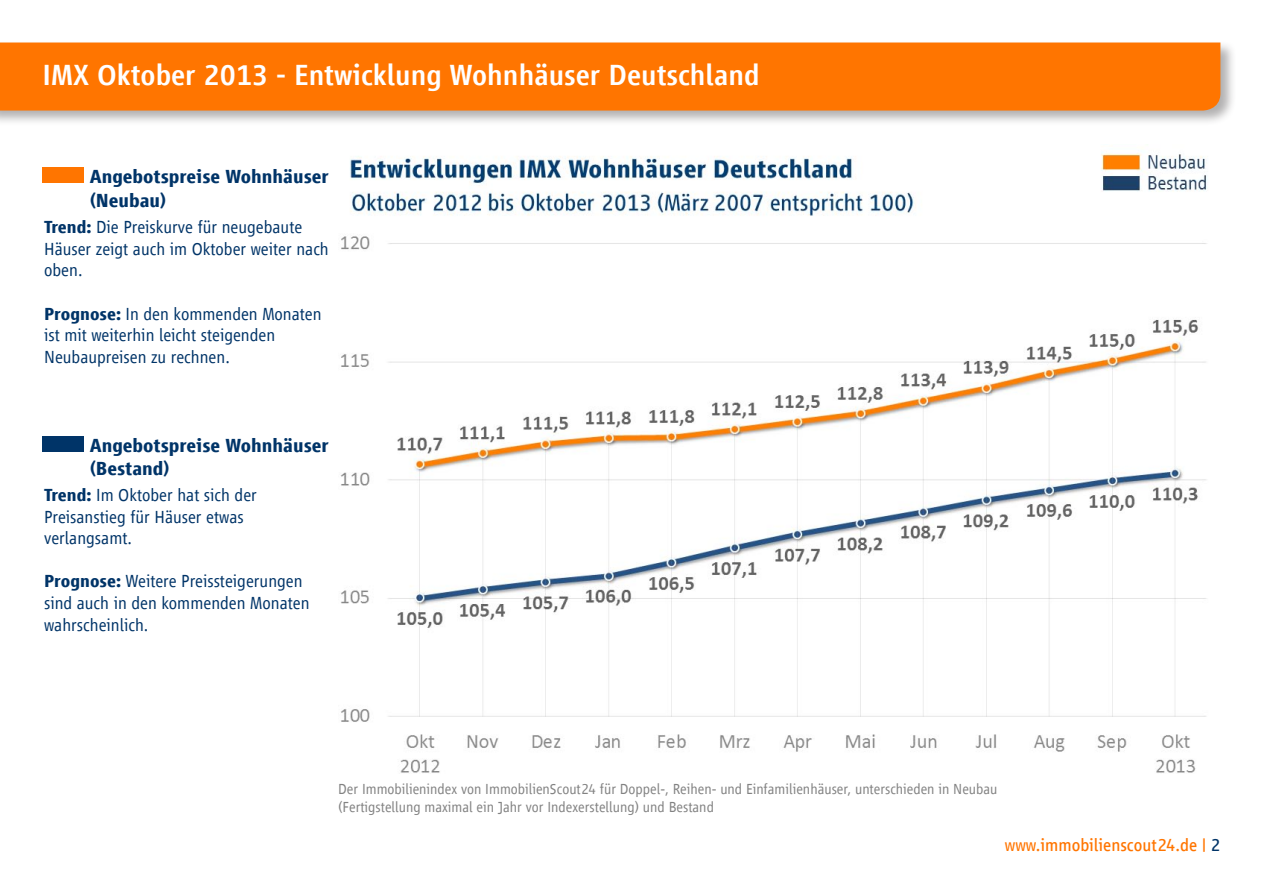
<style>
.page{position:relative;width:1263px;height:893px;background:#fff}
.page>*{position:absolute;margin:0;border:0;box-sizing:border-box;transform-origin:0 0}
.TitlePage{font:500 30px "Scout Vialog";color:#fff}
.t1{font:700 19.5px/23.4px "Scout Vialog";color:#003468}
.t2{font:300 18px/21.6px "Scout Vialog";color:#003468}
.t3{font:18px "Scout Vialog";color:#ff7500}
.t4{font:300 15px/18px "Scout Vialog";color:#828282}
.s1{font-weight:700}
.s2{color:#003468}
</style>
<div class="page">
<div style="left:0;top:40px;width:1236px;height:87px;background:#231f20;opacity:.35"></div>
<div style="left:0;top:43px;width:1220px;height:68px;background:#ff7500"></div>
<svg style="left:43px;top:167px;width:41px;height:16px"></svg>
<svg style="left:43px;top:436px;width:41px;height:16px"></svg>
<img style="left:340px;top:152px;width:868px;height:621px">
<p class="TitlePage" style="left:43px;top:59px;width:719px">IMX Oktober 2013 - Entwicklung Wohnhäuser Deutschland</p>
<p class="t1" style="left:90px;top:165px;width:241px">Angebotspreise Wohnhäuser (Neubau)</p>
<p class="t2" style="left:44px;top:216px;width:286px"><span class="s1">Trend:</span> Die Preiskurve für neugebaute<br>Häuser zeigt auch im Oktober weiter nach oben.</p>
<p class="t2" style="left:44px;top:303px;width:279px"><span class="s1">Prognose:</span> In den kommenden Monaten ist mit weiterhin leicht steigenden<br>Neubaupreisen zu rechnen.</p>
<p class="t1" style="left:90px;top:434px;width:241px">Angebotspreise Wohnhäuser (Bestand)</p>
<p class="t2" style="left:44px;top:484px;width:214px"><span class="s1">Trend:</span> Im Oktober hat sich der<br>Preisanstieg für Häuser etwas verlangsamt.</p>
<p class="t2" style="left:44px;top:571px;width:267px"><span class="s1">Prognose:</span> Weitere Preissteigerungen sind auch in den kommenden Monaten wahrscheinlich.</p>
<p class="t4" style="left:338px;top:780px;width:661px">Der Immobilienindex von ImmobilienScout24 für Doppel-, Reihen- und Einfamilienhäuser, unterschieden in Neubau (Fertigstellung maximal ein Jahr vor Indexerstellung) und Bestand</p>
<p class="t3" style="left:1005px;top:835px;width:217px">www.immobilienscout24.de | <span class="s2">2</span></p>
</div>
